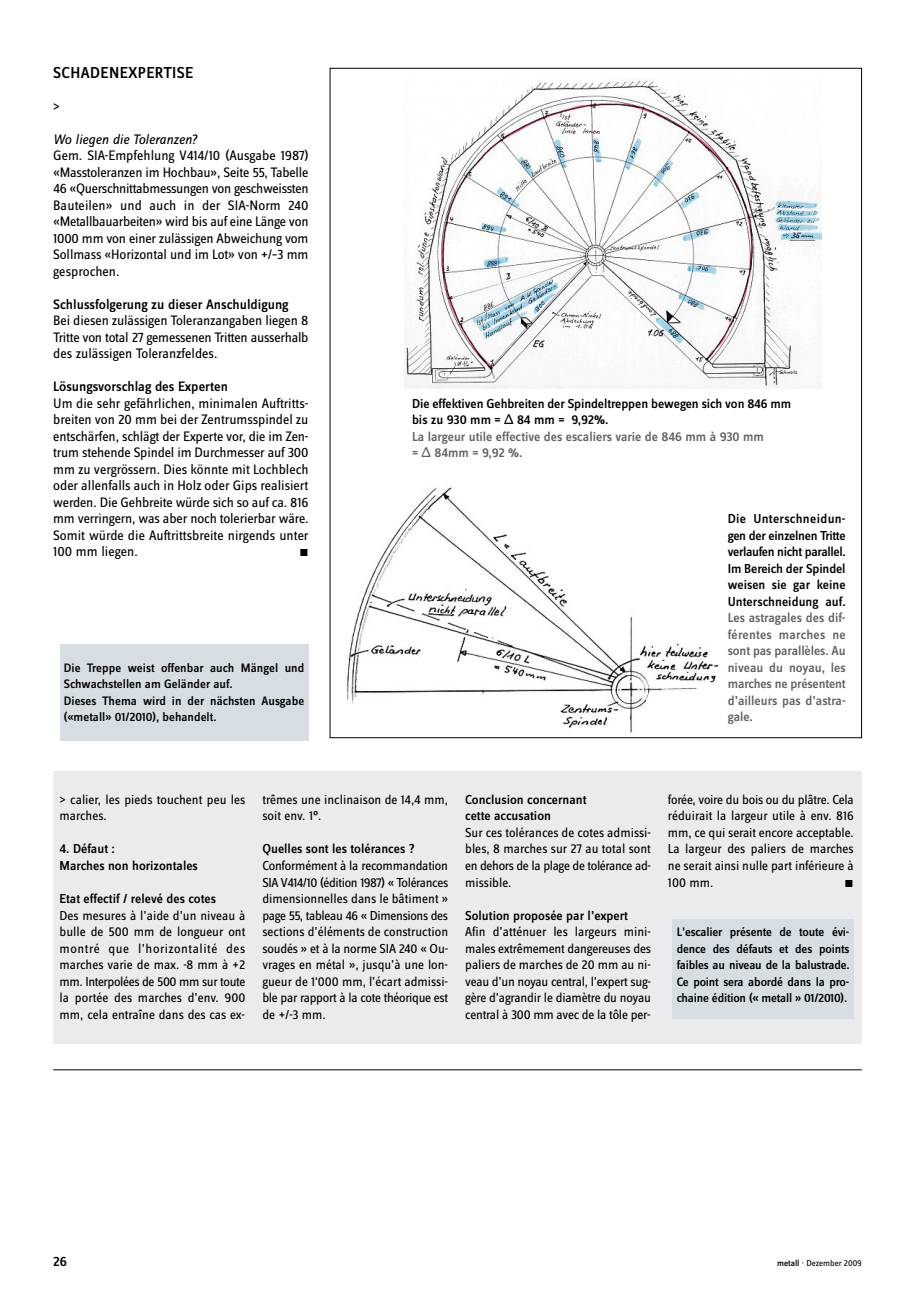
<style>
.page{position:relative;width:915px;height:1293px;background:#fff}
.page>*{position:absolute;margin:0;border:0;box-sizing:border-box;transform-origin:0 0}
.t1{font:16.5px "Zine Sans Dis Medium Roman OV FZMUUB";letter-spacing:.025em;color:#000}
.t2{font:14.25px/16.5px "Zine Sans Dis Regular Roman OV NZMUUB";letter-spacing:-.005em;color:#000;text-align:justify}
.t3{font:14.25px "Zine Sans Dis Medium Roman OV FZMUUB";color:#000}
.t4{font:14.25px "Zine Sans Dis Regular Italic OV EBNUUB";color:#000}
.t5{font:13.5px/16.5px "Zine Sans Dis Regular Roman OV NZMUUB";letter-spacing:-.005em;color:#000;text-align:justify}
.t6{font:13.5px/16.5px "Zine Sans Dis Medium Roman OV FZMUUB";color:#000}
.t7{font:13.5px/16.5px "Zine Sans Dis Medium Roman OV FZMUUB";letter-spacing:-.005em;color:#626262;text-align:justify}
.t8{font:12.75px/16.5px "Zine Sans Dis Medium Roman OV FZMUUB";color:#000}
.t9{font:10.5px "Zine Sans Dis Regular Roman Exp OV UZMUUB";color:#000}
.t10{font:9px "Zine Sans Dis Regular Roman OV NZMUUB";color:#000}
.s1{font-family:"Lucida Grande OV GBNUUB"}
.s2{color:#626262}
.s3{font-family:"Lucida Grande OV GBNUUB";color:#626262}
.s4{font-family:"Zine Sans Dis Medium Roman OV FZMUUB"}
</style>
<div class="page">
<div style="left:60px;top:645px;width:248px;height:96px;background:#d6dee3"></div>
<div style="left:53px;top:771px;width:808px;height:272px;background:#e9ebed"></div>
<div style="left:672px;top:919px;width:181px;height:99px;background:#d6dee3"></div>
<img style="left:404px;top:80px;width:417px;height:308px">
<img style="left:346px;top:487px;width:372px;height:246px">
<hr style="left:53px;top:1069px;width:808px;height:1px;background:#000">
<p class="t1" style="left:53px;top:62px;width:141px">SCHADENEXPERTISE</p>
<p class="t2" style="left:53px;top:98px;width:8px">&gt;</p>
<p class="t4" style="left:53px;top:132px;width:145px">Wo liegen die Toleranzen?</p>
<p class="t2" style="left:53px;top:147px;width:257px">Gem. SIA-Empfehlung V414/10 (Ausgabe 1987) «Masstoleranzen im Hochbau», Seite 55, Tabelle 46 «Querschnittabmessungen von geschweissten Bauteilen» und auch in der SIA-Norm 240 «Metallbauarbeiten» wird bis auf eine Länge von 1000 mm von einer zulässigen Abweichung vom Sollmass «Horizontal und im Lot» von +/–3 mm gesprochen.</p>
<p class="t3" style="left:53px;top:295px;width:237px">Schlussfolgerung zu dieser Anschuldigung</p>
<p class="t2" style="left:53px;top:312px;width:257px">Bei diesen zulässigen Toleranzangaben liegen 8<br>Tritte von total 27 gemessenen Tritten ausserhalb des zulässigen Toleranzfeldes.</p>
<p class="t3" style="left:53px;top:378px;width:176px">Lösungsvorschlag des Experten</p>
<p class="t2" style="left:53px;top:395px;width:257px">Um die sehr gefährlichen, minimalen Auftritts&shy;breiten von 20 mm bei der Zentrumsspindel zu entschärfen, schlägt der Experte vor, die im Zen&shy;trum stehende Spindel im Durchmesser auf 300 mm zu vergrössern. Dies könnte mit Lochblech oder allenfalls auch in Holz oder Gips realisiert werden. Die Gehbreite würde sich so auf ca. 816 mm verringern, was aber noch tolerierbar wäre.<br>Somit würde die Auftrittsbreite nirgends unter 100 mm liegen.</p>
<p class="t9" style="left:299px;top:548px;width:11px">m</p>
<p class="t8" style="left:64px;top:659px;width:242px">Die Treppe weist offenbar auch Mängel und Schwachstellen am Geländer auf.<br>Dieses Thema wird in der nächsten Ausgabe («metall» 01/2010), behandelt.</p>
<p class="t6" style="left:412px;top:395px;width:380px">Die effektiven Gehbreiten der Spindeltreppen bewegen sich von 846 mm bis zu 930 mm = <span class="s1">Δ</span> 84 mm = 9,92%.<br><span class="s2">La largeur utile effective des escaliers varie de 846 mm à 930 mm<br>=</span> <span class="s3">Δ</span> <span class="s2">84mm = 9,92 %.</span></p>
<p class="t6" style="left:727px;top:510px;width:119px;text-align:justify">Die Unterschneidun&shy;gen der einzelnen Tritte verlaufen nicht parallel.<br>Im Bereich der Spindel weisen sie gar keine Unterschneidung auf.</p>
<p class="t7" style="left:727px;top:609px;width:119px">Les astragales des dif&shy;férentes marches ne sont pas parallèles. Au niveau du noyau, les marches ne présentent d’ailleurs pas d’astra&shy;gale.</p>
<p class="t5" style="left:60px;top:791px;width:187px">&gt; calier, les pieds touchent peu les marches.</p>
<p class="t6" style="left:60px;top:840px;width:140px">4. Défaut :<br>Marches non horizontales</p>
<p class="t6" style="left:60px;top:890px;width:158px">Etat effectif / relevé des cotes</p>
<p class="t5" style="left:60px;top:906px;width:187px">Des mesures à l’aide d’un niveau à bulle de 500 mm de longueur ont montré que l’horizontalité des marches varie de max. -8 mm à +2 mm. Interpolées de 500 mm sur toute la portée des marches d’env. 900 mm, cela entraîne dans des cas ex-</p>
<p class="t5" style="left:262px;top:791px;width:187px">trêmes une inclinaison de 14,4 mm, soit env. 1°.</p>
<p class="t6" style="left:262px;top:840px;width:154px">Quelles sont les tolérances ?</p>
<p class="t5" style="left:262px;top:857px;width:187px">Conformément à la recommandation SIA V414/10 (édition 1987) « Tolérances dimensionnelles dans le bâtiment » page 55, tableau 46 « Dimensions des sections d’éléments de construction soudés » et à la norme SIA 240 « Ou&shy;vrages en métal », jusqu’à une lon&shy;gueur de 1'000 mm, l’écart admissi&shy;ble par rapport à la cote théorique est de +/-3 mm.</p>
<p class="t6" style="left:465px;top:791px;width:123px">Conclusion concernant cette accusation</p>
<p class="t5" style="left:465px;top:824px;width:187px">Sur ces tolérances de cotes admissi&shy;bles, 8 marches sur 27 au total sont en dehors de la plage de tolérance ad&shy;missible.</p>
<p class="t6" style="left:465px;top:906px;width:164px">Solution proposée par l’expert</p>
<p class="t5" style="left:465px;top:923px;width:187px">Afin d’atténuer les largeurs mini&shy;males extrêmement dangereuses des paliers de marches de 20 mm au ni&shy;veau d’un noyau central, l’expert sug&shy;gère d’agrandir le diamètre du noyau central à 300 mm avec de la tôle per-</p>
<p class="t5" style="left:667px;top:791px;width:187px">forée, voire du bois ou du plâtre. Cela réduirait la largeur utile à env. 816 mm, ce qui serait encore acceptable.<br>La largeur des paliers de marches ne serait ainsi nulle part inférieure à 100 mm.</p>
<p class="t9" style="left:844px;top:878px;width:11px">m</p>
<p class="t8" style="left:676px;top:923px;width:174px;text-align:justify">L’escalier présente de toute évi&shy;dence des défauts et des points faibles au niveau de la balustrade.<br>Ce point sera abordé dans la pro&shy;chaine édition (« metall » 01/2010).</p>
<p class="t3" style="left:53px;top:1252px;width:15px">26</p>
<p class="t10" style="left:776px;top:1257px;width:86px"><span class="s4">metall</span> · Dezember 2009</p>
</div>
